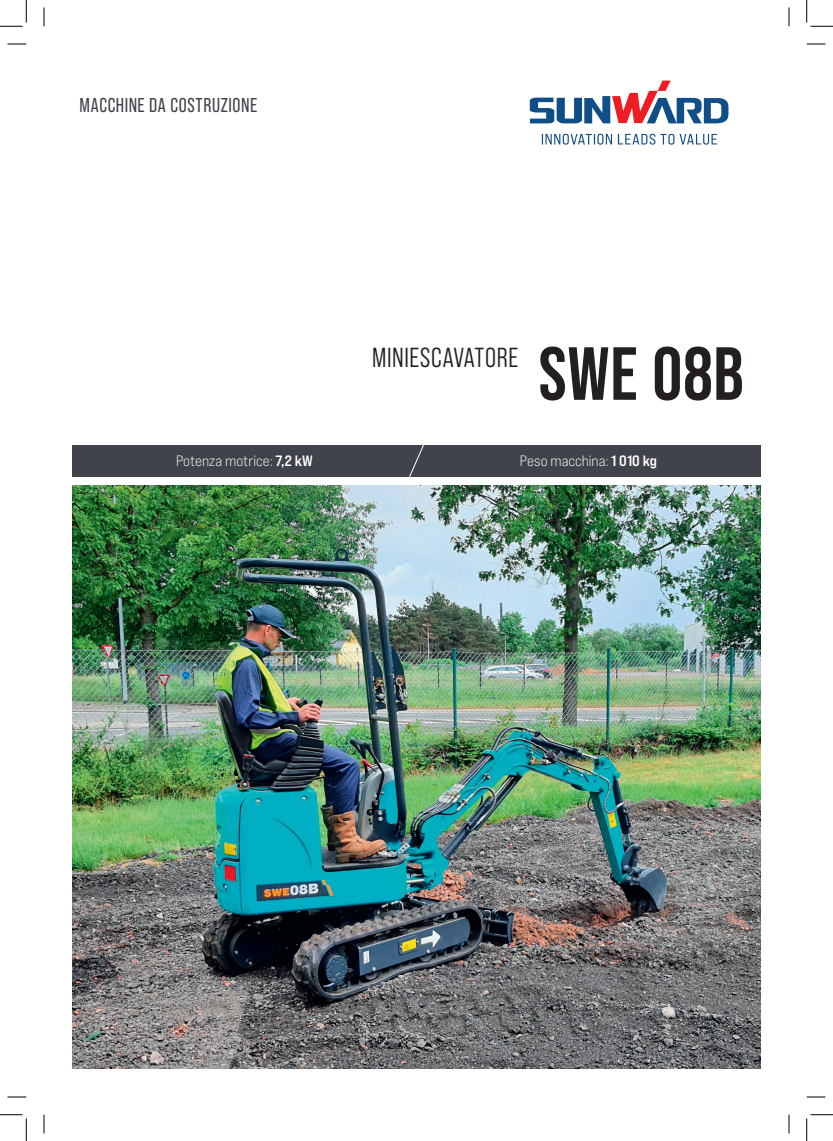
<style>
.page{position:relative;width:833px;height:1141px;background:#fff}
.page>*{position:absolute;margin:0;border:0;box-sizing:border-box;transform-origin:0 0}
.t1{font:700 75px "Bebas Neue Pro";letter-spacing:.01em;color:#231f20}
.t2{font:27.5px "Bebas Neue Pro Middle";letter-spacing:.02em;color:#231f20}
.t3{font:20px "Bebas Neue Pro";letter-spacing:.03em;color:#40444a}
.t4{font:15px "Bebas Neue Pro Exp Bk";color:#fff}
.s1{font-family:"Bebas Neue Pro Exp Bd"}
</style>
<div class="page">
<div style="left:72px;top:444px;width:688px;height:32px;background:#40444a"></div>
<svg style="left:407px;top:444px;width:18px;height:33px"></svg>
<svg style="left:541px;top:134px;width:175px;height:11px"></svg>
<svg style="left:529px;top:81px;width:199px;height:42px"></svg>
<img style="left:72px;top:485px;width:688px;height:583px">
<svg style="left:8px;top:43px;width:18px;height:2px"></svg>
<svg style="left:806px;top:43px;width:19px;height:2px"></svg>
<svg style="left:8px;top:1096px;width:18px;height:1px"></svg>
<svg style="left:806px;top:1096px;width:19px;height:1px"></svg>
<svg style="left:43px;top:8px;width:2px;height:18px"></svg>
<svg style="left:43px;top:1114px;width:2px;height:19px"></svg>
<svg style="left:788px;top:8px;width:1px;height:18px"></svg>
<svg style="left:788px;top:1114px;width:1px;height:19px"></svg>
<svg style="left:0;top:0;width:27px;height:27px"></svg>
<svg style="left:0;top:1114px;width:27px;height:26px"></svg>
<svg style="left:806px;top:0;width:26px;height:27px"></svg>
<svg style="left:806px;top:1114px;width:26px;height:26px"></svg>
<h3 class="t3" style="left:79px;top:93px;width:179px">MACCHINE DA COSTRUZIONE</h3>
<h2 class="t2" style="left:372px;top:341px;width:147px">MINIESCAVATORE</h2>
<h1 class="t1" style="left:538px;top:331px;width:206px">SWE 08B</h1>
<p class="t4" style="left:176px;top:451px;width:138px">Potenza motrice: <span class="s1">7,2 kW</span></p>
<p class="t4" style="left:519px;top:451px;width:139px">Peso macchina: <span class="s1">1 010 kg</span></p>
</div>
